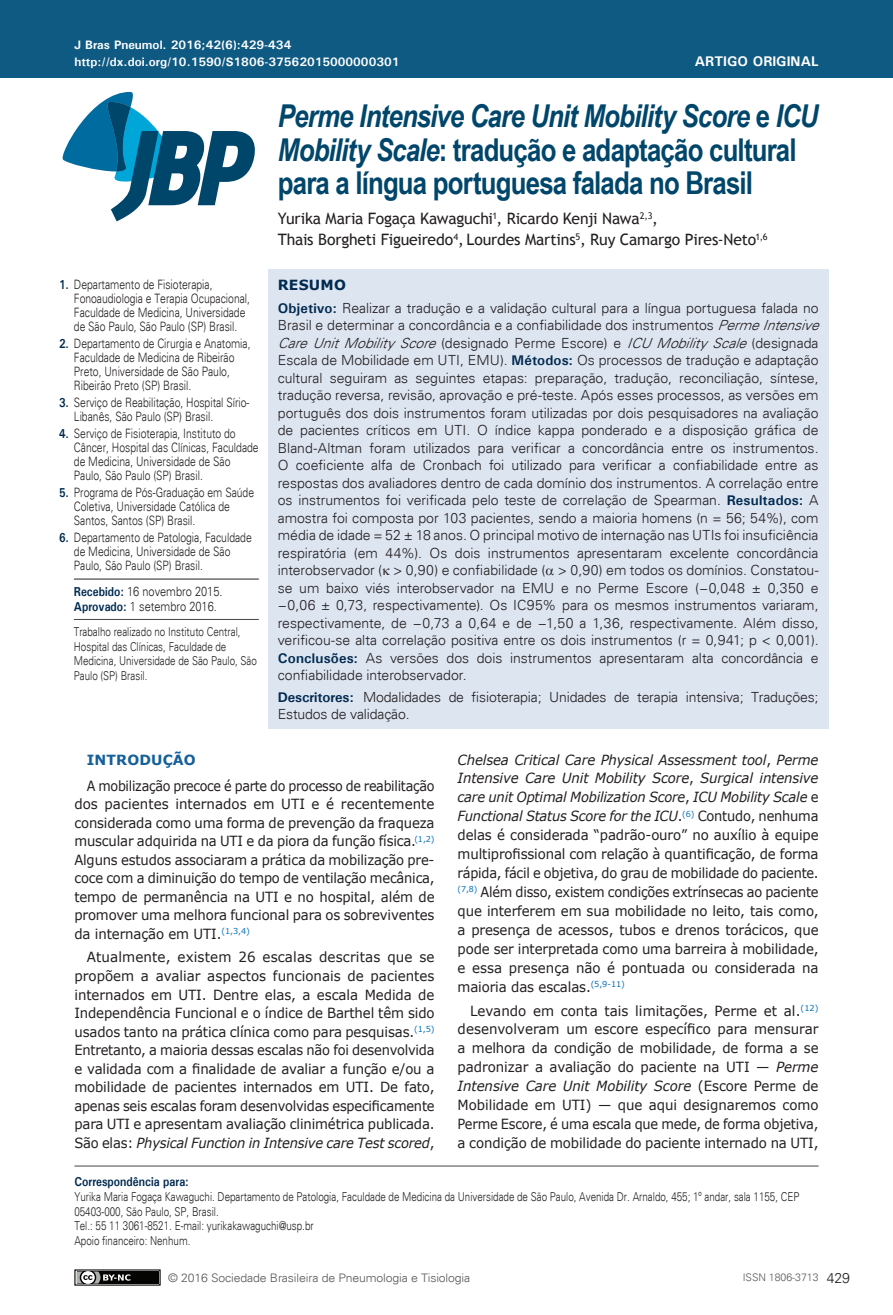
<style>
.page{position:relative;width:893px;height:1315px;background:#fff}
.page>*{position:absolute;margin:0;border:0;box-sizing:border-box;transform-origin:0 0}
.Título{font:700 31.5px/33.2px "Arial Narrow";letter-spacing:-.025em;color:#00466b}
.Autores{font:15.75px/21px "Trebuchet MS";letter-spacing:-.015em;color:#231f20}
.Resumo{font:300 14px/17.5px "Univers";color:#231f20}
.Corpo_PT{font:14px/18.6px "Verdana";letter-spacing:-.01em;color:#231f20;text-align:justify;scale:.96 1}
.Corpo_PT-2{font:14px/18.9px "Verdana";letter-spacing:-.01em;color:#231f20;text-align:justify;scale:.95 1}
.Corpo_PT-3{font:14px/18.6px "Verdana";letter-spacing:-.01em;color:#231f20;text-align:justify;scale:.91 1}
.Palavras_chave{font:300 14px/16.8px "Univers";letter-spacing:-.01em;color:#231f20}
.t1{font:700 14px "Univers";color:#fff}
.Sub_1{font:700 14px "Verdana";letter-spacing:.01em;color:#15609a}
.Título_Resumo{font:700 14px "Verdana";letter-spacing:.015em;color:#012a50}
.Instituições{font:300 12.95px/14px "Univers";color:#231f20;scale:.8 1}
.Recebido{font:300 12.95px "Univers";color:#231f20;scale:.85 1}
.Aprovado{font:300 12.95px "Univers";color:#231f20;scale:.85 1}
.Endereço_Corresp{font:700 12.95px "Univers";color:#012a50;scale:.85 1}
.End_2{font:300 12.25px/14.7px "Univers";color:#231f20;scale:.8 1}
.Trab_realizado{font:300 12.25px/14.7px "Univers";color:#231f20;scale:.8 1}
.cabeçalho{font:700 12.25px "Univers";color:#fff}
.t2{font:300 11.72px "Univers";letter-spacing:-.01em;color:#57585a;scale:1.04 1}
.t3{font:300 10.5px "Univers";color:#57585a}
.s1{font-weight:700;color:#012a50}
.s2{font-style:italic}
</style>
<div class="page">
<div style="left:0;top:0;width:893px;height:78px;background:#0f5a82"></div>
<svg style="left:62px;top:91px;width:193px;height:130px"></svg>
<div style="left:75px;top:1270px;width:85px;height:15px;background:#040503"></div>
<div style="left:74px;top:1269px;width:87px;height:16px;border:1px solid #040503"></div>
<svg style="left:74px;top:1269px;width:56px;height:17px"></svg>
<div style="left:268px;top:270px;width:560px;height:459px;background:#dde5f1"></div>
<hr style="left:74px;top:1165px;width:745px;height:1px;background:#454647">
<hr style="left:74px;top:579px;width:185px;height:1px;background:#231f20">
<hr style="left:74px;top:619px;width:185px;height:1px;background:#454647">
<p class="cabeçalho" style="left:74px;top:38px;width:218px">J Bras Pneumol. 2016;42(6):429-434</p>
<p class="cabeçalho" style="left:74px;top:54px;width:327px">http://dx.doi.org/10.1590/S1806-37562015000000301</p>
<p class="t1" style="left:695px;top:52px;width:125px">ARTIGO ORIGINAL</p>
<p class="Instituições" style="left:74px;top:277px;width:222px;text-indent:-15px"><span class="s1">1.</span> Departamento de Fisioterapia, Fonoaudiologia e Terapia Ocupacional, Faculdade de Medicina, Universidade de São Paulo, São Paulo (SP) Brasil.</p>
<p class="Instituições" style="left:74px;top:336px;width:222px;text-indent:-15px"><span class="s1">2.</span> Departamento de Cirurgia e Anatomia, Faculdade de Medicina de Ribeirão Preto, Universidade de São Paulo, Ribeirão Preto (SP) Brasil.</p>
<p class="Instituições" style="left:74px;top:395px;width:221px;text-indent:-15px"><span class="s1">3.</span> Serviço de Reabilitação, Hospital Sírio-<br>Libanês, São Paulo (SP) Brasil.</p>
<p class="Instituições" style="left:74px;top:426px;width:233px;text-indent:-15px"><span class="s1">4.</span> Serviço de Fisioterapia, Instituto do Câncer, Hospital das Clínicas, Faculdade de Medicina, Universidade de São Paulo, São Paulo (SP) Brasil.</p>
<p class="Instituições" style="left:74px;top:485px;width:227px;text-indent:-15px"><span class="s1">5.</span> Programa de Pós-Graduação em Saúde<br>Coletiva, Universidade Católica de<br>Santos, Santos (SP) Brasil.</p>
<p class="Instituições" style="left:74px;top:530px;width:224px;text-indent:-15px"><span class="s1">6.</span> Departamento de Patologia, Faculdade de Medicina, Universidade de São<br>Paulo, São Paulo (SP) Brasil.</p>
<p class="Recebido" style="left:74px;top:584px;width:176px"><span class="s1">Recebido:</span> 16 novembro 2015.</p>
<p class="Aprovado" style="left:74px;top:599px;width:170px"><span class="s1">Aprovado:</span> 1 setembro 2016.</p>
<p class="Trab_realizado" style="left:74px;top:624px;width:230px">Trabalho realizado no Instituto Central, Hospital das Clínicas, Faculdade de Medicina, Universidade de São Paulo, São Paulo (SP) Brasil.</p>
<p class="Título" style="left:278px;top:98px;width:542px"><span class="s2">Perme Intensive Care Unit Mobility Score</span> e <span class="s2">ICU<br>Mobility Scale</span>: tradução e adaptação cultural para a língua portuguesa falada no Brasil</p>
<p class="Autores" style="left:278px;top:208px;width:491px">Yurika Maria Fogaça Kawaguchi<sup>1</sup>, Ricardo Kenji Nawa<sup>2,3</sup>,<br>Thais Borgheti Figueiredo<sup>4</sup>, Lourdes Martins<sup>5</sup>, Ruy Camargo Pires-Neto<sup>1,6</sup></p>
<p class="Título_Resumo" style="left:278px;top:275px;width:70px">RESUMO</p>
<p class="Resumo" style="left:278px;top:299px;width:548px"><span class="s1">Objetivo:</span> Realizar a tradução e a validação cultural para a língua portuguesa falada no Brasil e determinar a concordância e a confiabilidade dos instrumentos <span class="s2">PermeIntensive CareUnitMobilityScore</span>( d e s i g n a d o P e r m e E s c o r e ) e <span class="s2">ICUMobilityScale</span>( d e s i g n a d a Escala de Mobilidade em UTI, EMU). <span class="s1">Métodos:</span> Os processos de tradução e adaptação cultural seguiram as seguintes etapas: preparação, tradução, reconciliação, síntese, tradução reversa, revisão, aprovação e pré-teste. Após esses processos, as versões em português dos dois instrumentos foram utilizadas por dois pesquisadores na avaliação de pacientes críticos em UTI. O índice kappa ponderado e a disposição gráfica de Bland-Altman foram utilizados para verificar a concordância entre os instrumentos.<br>O coeficiente alfa de Cronbach foi utilizado para verificar a confiabilidade entre as respostas dos avaliadores dentro de cada domínio dos instrumentos. A correlação entre os instrumentos foi verificada pelo teste de correlação de Spearman. <span class="s1">Resultados:</span> A amostra foi composta por 103 pacientes, sendo a maioria homens (n = 56; 54%), com média de idade = 52 ± 18 anos. O principal motivo de internação nas UTIs foi insuficiência respiratória (em 44%). Os dois instrumentos apresentaram excelente concordância interobservador ( &gt; 0,90) e confiabilidade ( &gt; 0,90) em todos os domínios. Constatou&shy;se um baixo viés interobservador na EMU e no Perme Escore (−0,048 ± 0,350 e −0,06 ± 0,73, respectivamente). Os IC95% para os mesmos instrumentos variaram, respectivamente, de −0,73 a 0,64 e de −1,50 a 1,36, respectivamente. Além disso, verificou-se alta correlação positiva entre os dois instrumentos (r = 0,941; p &lt; 0,001).<br><span class="s1">Conclusões:</span> As versões dos dois instrumentos apresentaram alta concordância e confiabilidade interobservador.</p>
<p class="Palavras_chave" style="left:278px;top:689px;width:542px"><span class="s1">Descritores:</span> Modalidades de fisioterapia; Unidades de terapia intensiva; Traduções;<br>Estudos de validação.</p>
<p class="Sub_1" style="left:87px;top:749px;width:111px">INTRODUÇÃO</p>
<p class="Corpo_PT-3" style="left:74px;top:776px;width:397px;text-indent:12px">A mobilização precoce é parte do processo de reabilitação dos pacientes internados em UTI e é recentemente considerada como uma forma de prevenção da fraqueza muscular adquirida na UTI e da piora da função física.<sup>(1,2)<br></sup>Alguns estudos associaram a prática da mobilização pre&shy;coce com a diminuição do tempo de ventilação mecânica, tempo de permanência na UTI e no hospital, além de promover uma melhora funcional para os sobreviventes da internação em UTI.<sup>(1,3,4)</sup></p>
<p class="Corpo_PT" style="left:74px;top:948px;width:377px;text-indent:12px">Atualmente, existem 26 escalas descritas que se propõem a avaliar aspectos funcionais de pacientes internados em UTI. Dentre elas, a escala Medida de Independência Funcional e o índice de Barthel têm sido usados tanto na prática clínica como para pesquisas.<sup>(1,5)<br></sup>Entretanto, a maioria dessas escalas não foi desenvolvida e validada com a finalidade de avaliar a função e/ou a mobilidade de pacientes internados em UTI. De fato, apenas seis escalas foram desenvolvidas especificamente para UTI e apresentam avaliação clinimétrica publicada.<br>São elas: <span class="s2">Physical Function in Intensive care Test scored</span>,</p>
<p class="Corpo_PT-2" style="left:458px;top:750px;width:382px"><span class="s2">Chelsea Critical Care Physical Assessment tool</span>, <span class="s2">Perme Intensive Care Unit Mobility Score</span>, <span class="s2">Surgical intensive care unit Optimal Mobilization Score</span>, <span class="s2">ICU Mobility Scale</span> e <span class="s2">Functional Status Score for the ICU</span>.<sup>(6)</sup> Contudo, nenhuma delas é considerada “padrão-ouro” no auxílio à equipe multiprofissional com relação à quantificação, de forma rápida, fácil e objetiva, do grau de mobilidade do paciente. <sup>(7,8)</sup> Além disso, existem condições extrínsecas ao paciente que interferem em sua mobilidade no leito, tais como, a presença de acessos, tubos e drenos torácicos, que pode ser interpretada como uma barreira à mobilidade, e essa presença não é pontuada ou considerada na maioria das escalas.<sup>(5,9-11)</sup></p>
<p class="Corpo_PT" style="left:458px;top:1001px;width:377px;text-indent:12px">Levando em conta tais limitações, Perme et al.<sup>(12) </sup>desenvolveram um escore específico para mensurar a melhora da condição de mobilidade, de forma a se padronizar a avaliação do paciente na UTI — <span class="s2">Perme Intensive Care Unit Mobility Score</span> (Escore Perme de Mobilidade em UTI) — que aqui designaremos como Perme Escore, é uma escala que mede, de forma objetiva, a condição de mobilidade do paciente internado na UTI,</p>
<p class="Endereço_Corresp" style="left:74px;top:1173px;width:136px">Correspondência para:</p>
<p class="End_2" style="left:74px;top:1189px;width:908px">Yurika Maria Fogaça Kawaguchi. Departamento de Patologia, Faculdade de Medicina da Universidade de São Paulo, Avenida Dr. Arnaldo, 455; 1º andar, sala 1155, CEP<br>05403-000, São Paulo, SP, Brasil.</p>
<p class="End_2" style="left:74px;top:1218px;width:301px">Tel.: 55 11 3061-8521. E-mail: yurikakawaguchi@usp.br</p>
<p class="End_2" style="left:74px;top:1233px;width:147px">Apoio financeiro: Nenhum.</p>
<p class="t2" style="left:168px;top:1270px;width:292px">© 2016 Sociedade Brasileira de Pneumologia e Tisiologia</p>
<p class="t3" style="left:743px;top:1271px;width:77px">ISSN 1806-3713</p>
<p class="Resumo" style="left:827px;top:1269px;width:25px">429</p>
</div>
